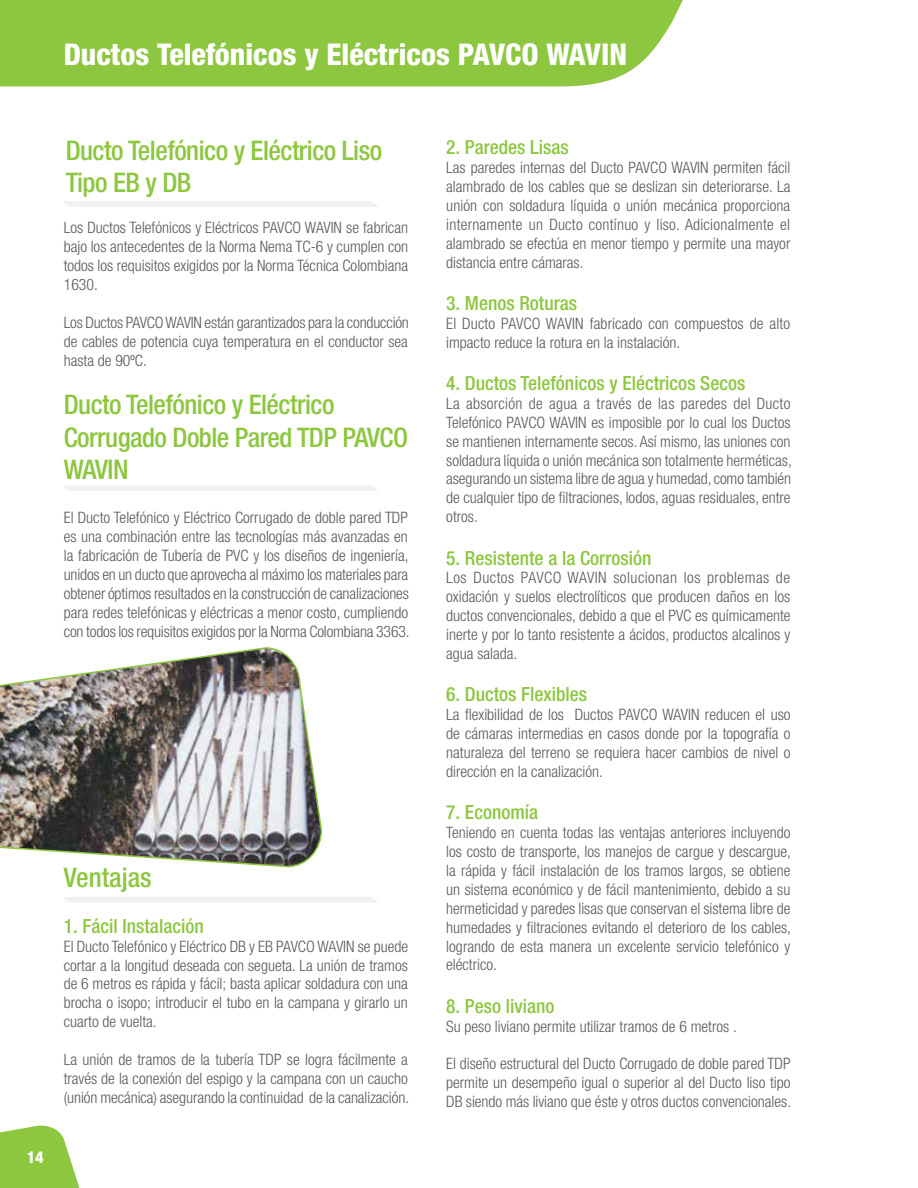
<style>
.page{position:relative;width:918px;height:1188px;background:#fff}
.page>*{position:absolute;margin:0;border:0;box-sizing:border-box;transform-origin:0 0}
.t1{font:800 condensed 30px "Helvetica Neue LT Std";color:#fff}
.t2{font:500 condensed 27px/32.4px "Helvetica Neue LT Std";letter-spacing:-.02em;color:#8dc63f}
.t3{font:500 condensed 27px "Helvetica Neue LT Std";color:#8dc63f}
.t4{font:500 condensed 19.5px "Helvetica Neue LT Std";color:#8dc63f}
.t5{font:800 condensed 16.5px "Helvetica Neue LT Std";color:#fff}
.t6{font:300 condensed 15.75px/18.9px "Helvetica Neue LT Std";color:#58595b;text-align:justify}
</style>
<div class="page">
<svg style="left:0;top:1125px;width:80px;height:63px"></svg>
<img style="left:0;top:647px;width:323px;height:221px">
<div style="left:64px;top:486px;width:314px;height:5px;background:#f1f1f2"></div>
<div style="left:64px;top:201px;width:314px;height:6px;background:#f1f1f2"></div>
<div style="left:64px;top:897px;width:313px;height:5px;background:#f1f1f2"></div>
<div style="left:0;top:0;width:683px;height:87px;background:#8dc63f"></div>
<h1 class="t1" style="left:64px;top:36px;width:565px">Ductos Telefónicos y Eléctricos PAVCO WAVIN</h1>
<h2 class="t2" style="left:66px;top:134px;width:318px">Ducto Telefónico y Eléctrico Liso<br>Tipo EB y DB</h2>
<p class="t6" style="left:64px;top:218px;width:346px">Los Ductos Telefónicos y Eléctricos PAVCO WAVIN se fabrican bajo los antecedentes de la Norma Nema TC-6 y cumplen con todos los requisitos exigidos por la Norma Técnica Colombiana 1630.</p>
<p class="t6" style="left:64px;top:313px;width:347px">Los Ductos PAVCOWAVIN están garantizados para la conducción de cables de potencia cuya temperatura en el conductor sea hasta de 90ºC.</p>
<h2 class="t2" style="left:64px;top:388px;width:346px">Ducto Telefónico y Eléctrico<br>Corrugado Doble Pared TDP PAVCO<br>WAVIN</h2>
<p class="t6" style="left:64px;top:508px;width:347px">El Ducto Telefónico y Eléctrico Corrugado de doble pared TDP es una combinación entre las tecnologías más avanzadas en la fabricación de Tubería de PVC y los diseños de ingeniería, unidos en un ducto que aprovecha al máximo los materiales para obtener óptimos resultados en la construcción de canalizaciones para redes telefónicas y eléctricas a menor costo, cumpliendo con todos los requisitos exigidos por la Norma Colombiana 3363.</p>
<p class="t5" style="left:27px;top:1147px;width:19px">14</p>
<h2 class="t3" style="left:64px;top:862px;width:90px">Ventajas</h2>
<p class="t4" style="left:64px;top:914px;width:141px">1. Fácil Instalación</p>
<p class="t6" style="left:64px;top:936px;width:346px">El Ducto Telefónico y Eléctrico DB y EB PAVCO WAVIN se puede cortar a la longitud deseada con segueta. La unión de tramos de 6 metros es rápida y fácil; basta aplicar soldadura con una brocha o isopo; introducir el tubo en la campana y girarlo un cuarto de vuelta.</p>
<p class="t6" style="left:64px;top:1050px;width:347px">La unión de tramos de la tubería TDP se logra fácilmente a través de la conexión del espigo y la campana con un caucho (unión mecánica) asegurando la continuidad de la canalización.</p>
<p class="t4" style="left:446px;top:136px;width:124px">2. Paredes Lisas</p>
<p class="t6" style="left:446px;top:158px;width:346px">Las paredes internas del Ducto PAVCO WAVIN permiten fácil alambrado de los cables que se deslizan sin deteriorarse. La unión con soldadura líquida o unión mecánica proporciona internamente un Ducto contínuo y liso. Adicionalmente el alambrado se efectúa en menor tiempo y permite una mayor distancia entre cámaras.</p>
<p class="t4" style="left:446px;top:291px;width:132px">3. Menos Roturas</p>
<p class="t6" style="left:446px;top:314px;width:345px">El Ducto PAVCO WAVIN fabricado con compuestos de alto impacto reduce la rotura en la instalación.</p>
<p class="t4" style="left:446px;top:371px;width:301px">4. Ductos Telefónicos y Eléctricos Secos</p>
<p class="t6" style="left:446px;top:394px;width:347px">La absorción de agua a través de las paredes del Ducto Telefónico PAVCO WAVIN es imposible por lo cual los Ductos se mantienen internamente secos. Así mismo, las uniones con soldadura líquida o unión mecánica son totalmente herméticas, asegurando un sistema libre de agua y humedad, como también de cualquier tipo de filtraciones, lodos, aguas residuales, entre otros.</p>
<p class="t4" style="left:446px;top:546px;width:207px">5. Resistente a la Corrosión</p>
<p class="t6" style="left:446px;top:568px;width:346px">Los Ductos PAVCO WAVIN solucionan los problemas de oxidación y suelos electrolíticos que producen daños en los ductos convencionales, debido a que el PVC es químicamente inerte y por lo tanto resistente a ácidos, productos alcalinos y agua salada.</p>
<p class="t4" style="left:446px;top:683px;width:142px">6. Ductos Flexibles</p>
<p class="t6" style="left:446px;top:705px;width:346px">La flexibilidad de los Ductos PAVCO WAVIN reducen el uso de cámaras intermedias en casos donde por la topografía o naturaleza del terreno se requiera hacer cambios de nivel o dirección en la canalización.</p>
<p class="t4" style="left:446px;top:801px;width:93px">7. Economía</p>
<p class="t6" style="left:446px;top:823px;width:346px">Teniendo en cuenta todas las ventajas anteriores incluyendo los costo de transporte, los manejos de cargue y descargue, la rápida y fácil instalación de los tramos largos, se obtiene un sistema económico y de fácil mantenimiento, debido a su hermeticidad y paredes lisas que conservan el sistema libre de humedades y filtraciones evitando el deterioro de los cables, logrando de esta manera un excelente servicio telefónico y eléctrico.</p>
<p class="t4" style="left:446px;top:994px;width:110px">8. Peso liviano</p>
<p class="t6" style="left:446px;top:1017px;width:292px">Su peso liviano permite utilizar tramos de 6 metros .</p>
<p class="t6" style="left:446px;top:1054px;width:346px">El diseño estructural del Ducto Corrugado de doble pared TDP permite un desempeño igual o superior al del Ducto liso tipo DB siendo más liviano que éste y otros ductos convencionales.</p>
</div>
